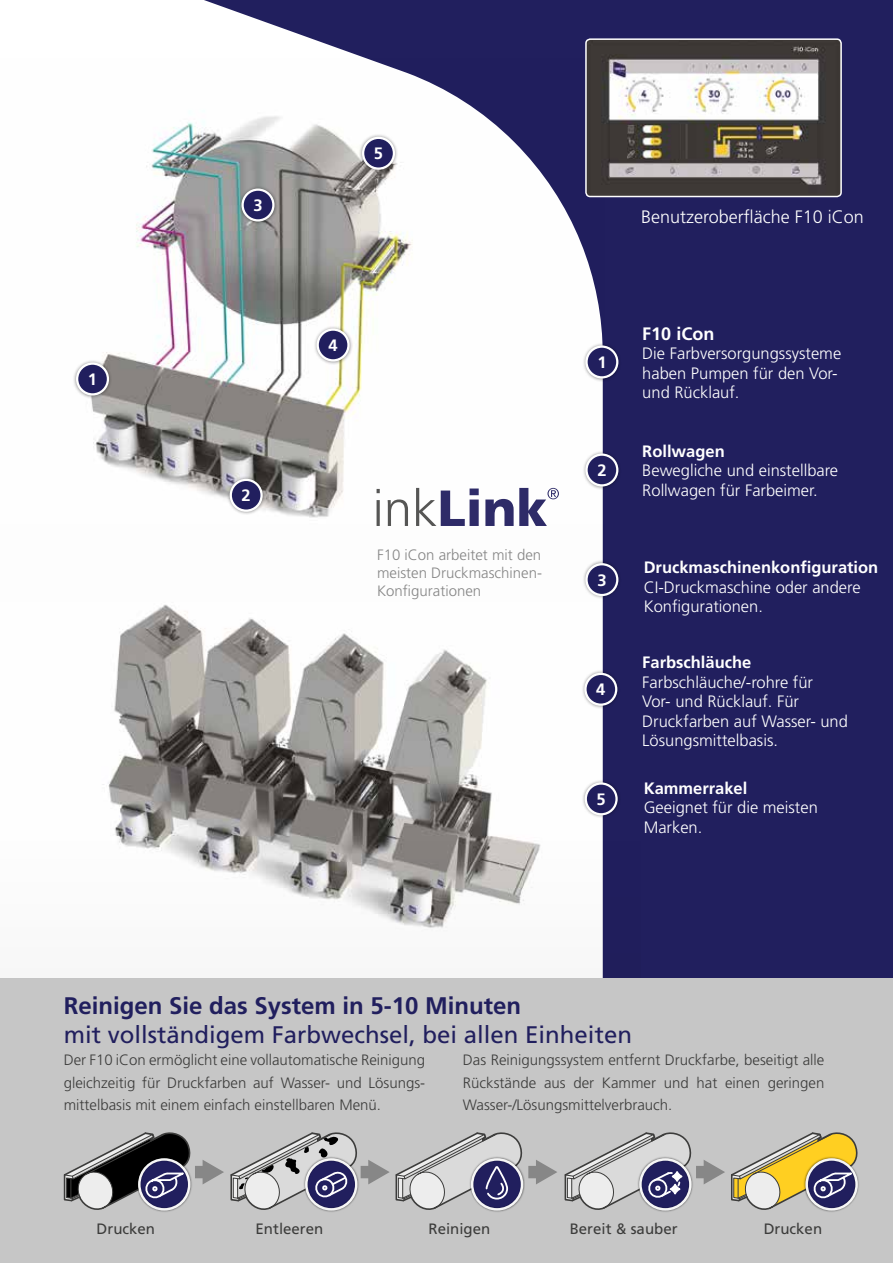
<style>
.page{position:relative;width:893px;height:1263px;background:#fff}
.page>*{position:absolute;margin:0;border:0;box-sizing:border-box;transform-origin:0 0}
.t1{font:24px "Frutiger";color:#211f5e}
.t2{font:700 24px "Frutiger";color:#211f5e}
.t3{font:300 18px "Frutiger";color:#fff}
.t4{font:700 18px "Frutiger";color:#fff}
.t5{font:300 16.5px/19.5px "Frutiger";color:#fff}
.t6{font:700 16.5px "Frutiger";color:#fff}
.t7{font:300 15px/22.5px "Frutiger";color:#3c3c3b;text-align:justify}
.t8{font:300 15px/18px "Frutiger";color:#878787;text-align:justify}
.t9{font:15px "Frutiger";color:#3c3c3b}
</style>
<div class="page">
<div style="left:147px;top:0;width:746px;height:1263px;background:#211f5e"></div>
<svg style="left:147px;top:0;width:494px;height:198px"></svg>
<img style="left:91px;top:59px;width:513px;height:465px">
<div style="left:582px;top:342px;width:40px;height:40px;background:#000;opacity:.4"></div>
<div style="left:586px;top:347px;width:31px;height:30px;background:#211f5e;border-radius:50%"></div>
<div style="left:585px;top:345px;width:33px;height:33px;border:2px solid #fff;border-radius:50%"></div>
<div style="left:72px;top:359px;width:40px;height:40px;background:#000;opacity:.4"></div>
<div style="left:77px;top:364px;width:31px;height:30px;background:#211f5e;border-radius:50%"></div>
<div style="left:76px;top:362px;width:33px;height:33px;border:2px solid #fff;border-radius:50%"></div>
<div style="left:582px;top:450px;width:40px;height:40px;background:#000;opacity:.4"></div>
<div style="left:586px;top:455px;width:31px;height:30px;background:#211f5e;border-radius:50%"></div>
<div style="left:585px;top:453px;width:33px;height:33px;border:2px solid #fff;border-radius:50%"></div>
<div style="left:226px;top:475px;width:40px;height:40px;background:#000;opacity:.4"></div>
<div style="left:231px;top:480px;width:31px;height:31px;background:#211f5e;border-radius:50%"></div>
<div style="left:230px;top:479px;width:33px;height:33px;border:2px solid #fff;border-radius:50%"></div>
<div style="left:582px;top:559px;width:40px;height:40px;background:#000;opacity:.4"></div>
<div style="left:586px;top:564px;width:31px;height:31px;background:#211f5e;border-radius:50%"></div>
<div style="left:585px;top:563px;width:33px;height:33px;border:2px solid #fff;border-radius:50%"></div>
<div style="left:238px;top:185px;width:40px;height:40px;background:#000;opacity:.4"></div>
<div style="left:243px;top:190px;width:30px;height:30px;background:#211f5e;border-radius:50%"></div>
<div style="left:241px;top:188px;width:33px;height:34px;border:2px solid #fff;border-radius:50%"></div>
<div style="left:581px;top:669px;width:40px;height:40px;background:#000;opacity:.4"></div>
<div style="left:585px;top:674px;width:31px;height:31px;background:#211f5e;border-radius:50%"></div>
<div style="left:584px;top:673px;width:33px;height:33px;border:2px solid #fff;border-radius:50%"></div>
<div style="left:313px;top:325px;width:40px;height:40px;background:#000;opacity:.4"></div>
<div style="left:318px;top:330px;width:30px;height:30px;background:#211f5e;border-radius:50%"></div>
<div style="left:317px;top:328px;width:33px;height:33px;border:2px solid #fff;border-radius:50%"></div>
<div style="left:581px;top:779px;width:40px;height:40px;background:#000;opacity:.4"></div>
<svg style="left:586px;top:783px;width:31px;height:31px"></svg>
<div style="left:585px;top:782px;width:33px;height:33px;border:2px solid #fff;border-radius:50%"></div>
<div style="left:358px;top:133px;width:40px;height:40px;background:#000;opacity:.4"></div>
<div style="left:363px;top:138px;width:31px;height:31px;background:#211f5e;border-radius:50%"></div>
<div style="left:362px;top:137px;width:33px;height:33px;border:2px solid #fff;border-radius:50%"></div>
<div style="left:0;top:978px;width:893px;height:285px;background:#c6c6c6"></div>
<div style="left:195px;top:1166px;width:11px;height:12px;background:#878787"></div>
<div style="left:361px;top:1166px;width:11px;height:12px;background:#878787"></div>
<div style="left:469px;top:1156px;width:56px;height:56px;background:#000;opacity:.5"></div>
<div style="left:528px;top:1166px;width:12px;height:12px;background:#878787"></div>
<svg style="left:536px;top:1160px;width:21px;height:24px"></svg>
<div style="left:696px;top:1166px;width:11px;height:12px;background:#878787"></div>
<div style="left:803px;top:1156px;width:57px;height:56px;background:#000;opacity:.5"></div>
<svg style="left:564px;top:1132px;width:129px;height:79px"></svg>
<svg style="left:63px;top:1132px;width:129px;height:79px"></svg>
<svg style="left:704px;top:1132px;width:155px;height:79px"></svg>
<svg style="left:368px;top:1132px;width:155px;height:79px"></svg>
<svg style="left:203px;top:1132px;width:155px;height:80px"></svg>
<img style="left:588px;top:41px;width:251px;height:153px">
<div style="left:585px;top:38px;width:257px;height:159px;border:2px solid #fff;border-radius:4px"></div>
<img style="left:102px;top:524px;width:502px;height:454px">
<p class="t6" style="left:88px;top:370px;width:11px">1</p>
<p class="t6" style="left:253px;top:196px;width:11px">3</p>
<p class="t6" style="left:242px;top:486px;width:11px">2</p>
<p class="t6" style="left:374px;top:144px;width:11px">5</p>
<p class="t6" style="left:328px;top:336px;width:11px">4</p>
<p class="t8" style="left:377px;top:546px;width:166px">F10 iCon arbeitet mit den meisten Druckmaschinen-Konfigurationen</p>
<p class="t3" style="left:641px;top:206px;width:224px">Benutzeroberfläche F10 iCon</p>
<p class="t6" style="left:597px;top:353px;width:11px">1</p>
<p class="t6" style="left:597px;top:461px;width:11px">2</p>
<p class="t6" style="left:597px;top:570px;width:11px">3</p>
<p class="t6" style="left:596px;top:680px;width:11px">4</p>
<p class="t6" style="left:597px;top:790px;width:11px">5</p>
<p class="t4" style="left:642px;top:323px;width:74px">F10 iCon</p>
<p class="t5" style="left:642px;top:344px;width:200px">Die Farbversorgungssysteme haben Pumpen für den Vor&shy;und Rücklauf.</p>
<p class="t6" style="left:642px;top:441px;width:84px">Rollwagen</p>
<p class="t5" style="left:642px;top:461px;width:197px">Bewegliche und einstellbare<br>Rollwagen für Farbeimer.</p>
<p class="t6" style="left:644px;top:558px;width:236px">Druckmaschinenkonfiguration</p>
<p class="t5" style="left:644px;top:577px;width:218px">CI-Druckmaschine oder andere<br>Konfigurationen.</p>
<p class="t6" style="left:642px;top:653px;width:111px">Farbschläuche</p>
<p class="t5" style="left:642px;top:673px;width:207px">Farbschläuche/-rohre für<br>Vor- und Rücklauf. Für<br>Druckfarben auf Wasser- und<br>Lösungsmittelbasis.</p>
<p class="t6" style="left:644px;top:778px;width:105px">Kammerrakel</p>
<p class="t5" style="left:644px;top:798px;width:176px">Geeignet für die meisten<br>Marken.</p>
<h1 class="t2" style="left:64px;top:991px;width:459px">Reinigen Sie das System in 5-10 Minuten</h1>
<h1 class="t1" style="left:64px;top:1020px;width:570px">mit vollständigem Farbwechsel, bei allen Einheiten</h1>
<p class="t7" style="left:64px;top:1049px;width:363px">Der F10 iCon ermöglicht eine vollautomatische Reinigung gleichzeitig für Druckfarben auf Wasser- und Lösungs&shy;mittelbasis mit einem einfach einstellbaren Menü.</p>
<p class="t7" style="left:463px;top:1049px;width:363px">Das Reinigungssystem entfernt Druckfarbe, beseitigt alle Rückstände aus der Kammer und hat einen geringen Wasser-/Lösungsmittelverbrauch.</p>
<p class="t9" style="left:97px;top:1220px;width:60px">Drucken</p>
<p class="t9" style="left:256px;top:1220px;width:69px">Entleeren</p>
<p class="t9" style="left:428px;top:1220px;width:63px">Reinigen</p>
<p class="t9" style="left:570px;top:1220px;width:109px">Bereit &amp; sauber</p>
<p class="t9" style="left:764px;top:1220px;width:60px">Drucken</p>
</div>
